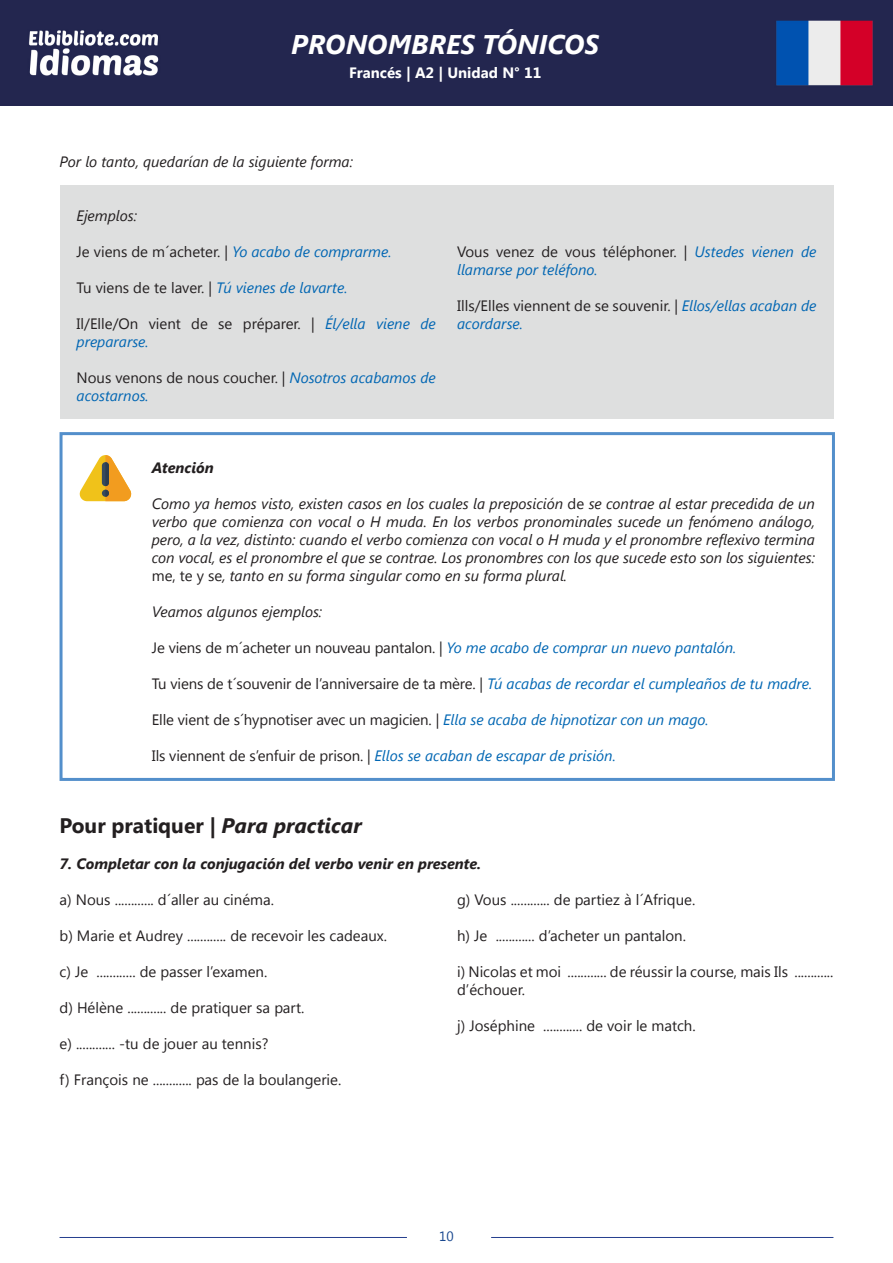
<style>
.page{position:relative;width:893px;height:1263px;background:#fff}
.page>*{position:absolute;margin:0;border:0;box-sizing:border-box;transform-origin:0 0}
.t1{font:italic 700 27px "Segoe UI";color:#fff}
.t2{font:700 21px "Segoe UI";color:#231f20}
.t3{font:15px/18px "Segoe UI";color:#231f20}
.t4{font:italic 15px/18px "Segoe UI";color:#231f20;text-align:justify}
.t5{font:italic 15px/18px "Segoe UI";color:#0166b3}
.t6{font:italic 700 15px "Segoe UI";color:#231f20}
.t7{font:700 15px "Segoe UI";color:#fff}
.t8{font:13.5px "Segoe UI";color:#18478f}
.s1{font-style:italic;color:#0166b3}
.s2{font-style:normal;color:#231f20}
.s3{font-style:normal}
.s4{font-style:italic}
</style>
<div class="page">
<img style="left:0;top:0;width:893px;height:105px">
<hr style="left:60px;top:1237px;width:347px;height:1px;background:#253f8e">
<hr style="left:491px;top:1237px;width:342px;height:1px;background:#253f8e">
<div style="left:60px;top:185px;width:773px;height:234px;background:#dedfdf"></div>
<div style="left:60px;top:432px;width:775px;height:349px;border:3px solid #538fcb"></div>
<svg style="left:80px;top:455px;width:51px;height:46px"></svg>
<h1 class="t1" style="left:291px;top:25px;width:309px">PRONOMBRES TÓNICOS</h1>
<p class="t7" style="left:349px;top:62px;width:194px">Francés | A2 | Unidad N° 11</p>
<p class="t4" style="left:60px;top:152px;width:295px">Por lo tanto, quedarían de la siguiente forma:</p>
<p class="t4" style="left:77px;top:206px;width:62px">Ejemplos:</p>
<p class="t3" style="left:77px;top:242px;width:317px">Je viens de m´acheter. | <span class="s1">Yo acabo de comprarme.</span></p>
<p class="t3" style="left:77px;top:278px;width:273px">Tu viens de te laver. | <span class="s1">Tú vienes de lavarte.</span></p>
<p class="t3" style="left:77px;top:314px;width:361px">Il/Elle/On vient de se préparer. | <span class="s1">Él/ella viene de prepararse.</span></p>
<p class="t5" style="left:77px;top:368px;width:361px"><span class="s2">Nous venons de nous coucher. |</span> Nosotros acabamos de acostarnos.</p>
<p class="t5" style="left:457px;top:242px;width:361px"><span class="s2">Vous venez de vous téléphoner. |</span> Ustedes vienen de llamarse por teléfono.</p>
<p class="t3" style="left:457px;top:296px;width:361px">Ills/Elles viennent de se souvenir. | <span class="s1">Ellos/ellas acaban de acordarse.</span></p>
<p class="t6" style="left:152px;top:457px;width:63px">Atención</p>
<p class="t4" style="left:152px;top:494px;width:665px">Como ya hemos visto, existen casos en los cuales la preposición <span class="s3">de</span> se contrae al estar precedida de un verbo que comienza con vocal o H muda. En los verbos pronominales sucede un fenómeno análogo, pero, a la vez, distinto: cuando el verbo comienza con vocal o H muda y el pronombre reflexivo termina con vocal, es el pronombre el que se contrae. Los pronombres con los que sucede esto son los siguientes: <span class="s3">me, te y se</span>, tanto en su forma singular como en su forma plural.</p>
<p class="t4" style="left:152px;top:602px;width:172px">Veamos algunos ejemplos:</p>
<p class="t3" style="left:152px;top:638px;width:586px">Je viens de m´acheter un nouveau pantalon. | <span class="s1">Yo me acabo de comprar un nuevo pantalón.</span></p>
<p class="t3" style="left:152px;top:674px;width:662px">Tu viens de t´souvenir de l’anniversaire de ta mère. <span class="s4">|</span> <span class="s1">Tú acabas de recordar el cumpleaños de tu madre.</span></p>
<p class="t3" style="left:152px;top:710px;width:558px">Elle vient de s´hypnotiser avec un magicien. | <span class="s1">Ella se acaba de hipnotizar con un mago.</span></p>
<p class="t5" style="left:152px;top:746px;width:466px"><span class="s2">Ils viennent de s’enfuir de prison. |</span> Ellos se acaban de escapar de prisión.</p>
<p class="t2" style="left:60px;top:810px;width:304px">Pour pratiquer | <span class="s4">Para practicar</span></p>
<p class="t6" style="left:60px;top:853px;width:423px">7. Completar con la conjugación del verbo venir en presente.</p>
<p class="t3" style="left:60px;top:890px;width:216px">a) Nous ............ d´aller au cinéma.</p>
<p class="t3" style="left:60px;top:926px;width:329px">b) Marie et Audrey ............ de recevoir les cadeaux.</p>
<p class="t3" style="left:60px;top:962px;width:209px">c) Je ............ de passer l’examen.</p>
<p class="t3" style="left:60px;top:998px;width:247px">d) Hélène ............ de pratiquer sa part.</p>
<p class="t3" style="left:60px;top:1034px;width:210px">e) ............ -tu de jouer au tennis?</p>
<p class="t3" style="left:60px;top:1070px;width:283px">f) François ne ............ pas de la boulangerie.</p>
<p class="t3" style="left:457px;top:890px;width:240px">g) Vous ............ de partiez à l´Afrique.</p>
<p class="t3" style="left:457px;top:926px;width:230px">h) Je ............ d’acheter un pantalon.</p>
<p class="t3" style="left:457px;top:962px;width:378px">i) Nicolas et moi ............ de réussir la course, mais Ils ............ d’échouer.</p>
<p class="t3" style="left:457px;top:1016px;width:240px">j) Joséphine ............ de voir le match.</p>
<p class="t8" style="left:439px;top:1226px;width:16px">10</p>
</div>
